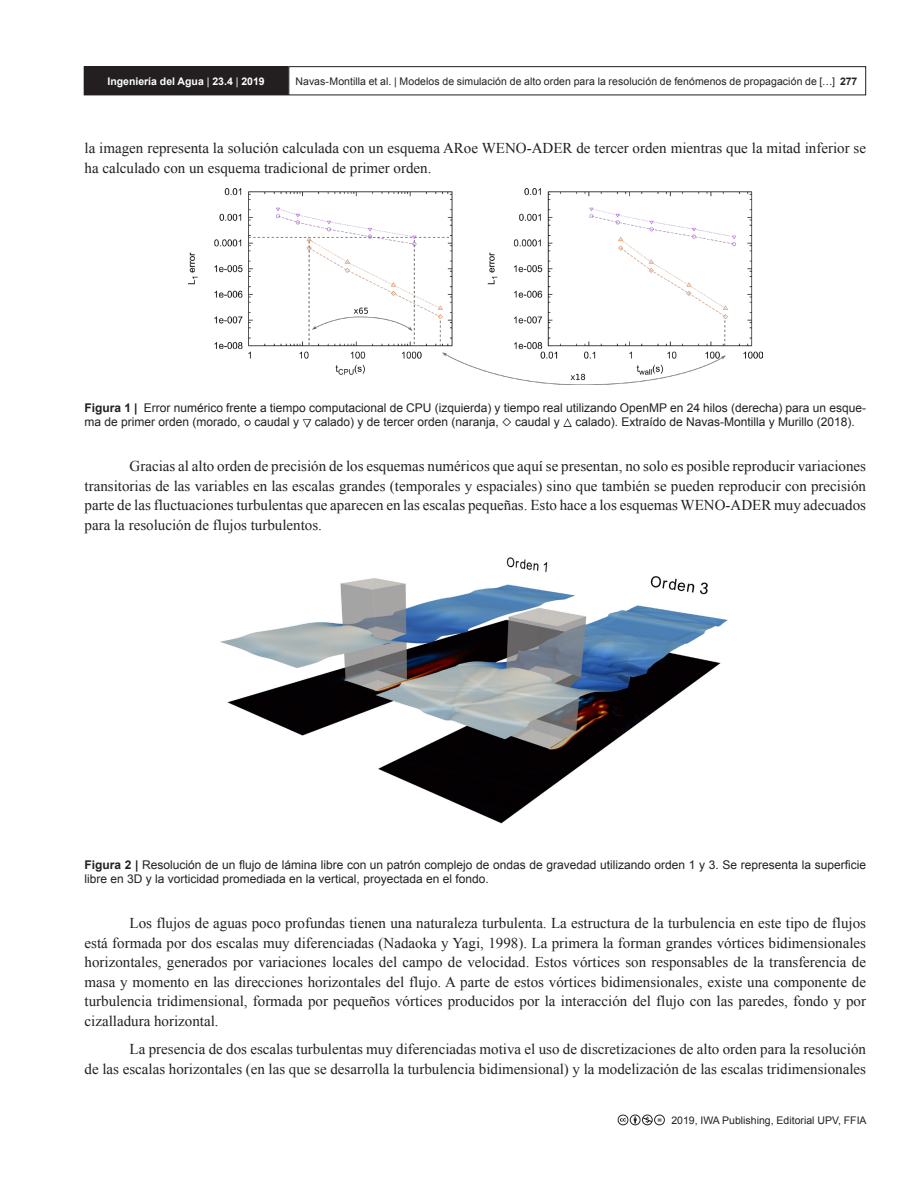
<style>
.page{position:relative;width:918px;height:1188px;background:#fff}
.page>*{position:absolute;margin:0;border:0;box-sizing:border-box;transform-origin:0 0}
.AI_TEXTO_esp{font:15px/19.5px "Times New Roman";color:#231f20;text-align:justify}
.AI_PIE_DE_FIGURA{font:12px/14.4px "Arial";color:#231f20}
.t1{font:10.5px "Arial";letter-spacing:.005em;color:#231f20}
.t2{font:700 10.5px "Arial";color:#fff}
.s1{font-weight:400}
.s2{font-weight:700}
.s3{font-size:9px;color:#fff}
.s4{font-size:10.8px}
</style>
<div class="page">
<svg style="left:618px;top:1115px;width:47px;height:10px"></svg>
<div style="left:288px;top:66px;width:578px;height:29px;border:1px solid #231f20"></div>
<div style="left:84px;top:67px;width:204px;height:28px;background:#231f20"></div>
<div style="left:84px;top:66px;width:204px;height:29px;border:1px solid #231f20"></div>
<img style="left:189px;top:189px;width:573px;height:196px">
<svg style="left:244px;top:419px;width:7px;height:7px"></svg>
<svg style="left:302px;top:419px;width:10px;height:9px"></svg>
<svg style="left:563px;top:418px;width:9px;height:9px"></svg>
<img style="left:220px;top:557px;width:508px;height:267px">
<p class="t2" style="left:107px;top:74px;width:159px">Ingeniería del Agua <span class="s1">|</span> 23.4 <span class="s1">|</span> 2019</p>
<p class="t1" style="left:296px;top:74px;width:563px">Navas-Montilla et al. | Modelos de simulación de alto orden para la resolución de fenómenos de propagación de […] <span class="s2">277</span></p>
<p class="AI_TEXTO_esp" style="left:85px;top:138px;width:783px">la imagen representa la solución calculada con un esquema ARoe WENO-ADER de tercer orden mientras que la mitad inferior se ha calculado con un esquema tradicional de primer orden.</p>
<p class="AI_PIE_DE_FIGURA" style="left:85px;top:400px;width:783px"><span class="s2">Figura 1 |</span> Error numérico frente a tiempo computacional de CPU (izquierda) y tiempo real utilizando OpenMP en 24 hilos (derecha) para un esque&shy;ma de primer orden (morado, caudal y <span class="s3">▼</span> calado) y de tercer orden (naranja, <span class="s4">◊</span> caudal y <span class="s3">▲</span> calado). Extraído de Navas-Montilla y Murillo (2018).</p>
<p class="AI_TEXTO_esp" style="left:85px;top:456px;width:783px;text-indent:45px">Gracias al alto orden de precisión de los esquemas numéricos que aquí se presentan, no solo es posible reproducir variaciones transitorias de las variables en las escalas grandes (temporales y espaciales) sino que también se pueden reproducir con precisión parte de las fluctuaciones turbulentas que aparecen en las escalas pequeñas. Esto hace a los esquemas WENO-ADER muy adecuados para la resolución de flujos turbulentos.</p>
<p class="AI_PIE_DE_FIGURA" style="left:85px;top:857px;width:783px"><span class="s2">Figura 2 |</span> Resolución de un flujo de lámina libre con un patrón complejo de ondas de gravedad utilizando orden 1 y 3. Se representa la superficie libre en 3D y la vorticidad promediada en la vertical, proyectada en el fondo.</p>
<p class="AI_TEXTO_esp" style="left:85px;top:913px;width:783px;text-indent:45px">Los flujos de aguas poco profundas tienen una naturaleza turbulenta. La estructura de la turbulencia en este tipo de flujos está formada por dos escalas muy diferenciadas (Nadaoka y Yagi, 1998). La primera la forman grandes vórtices bidimensionales horizontales, generados por variaciones locales del campo de velocidad. Estos vórtices son responsables de la transferencia de masa y momento en las direcciones horizontales del flujo. A parte de estos vórtices bidimensionales, existe una componente de turbulencia tridimensional, formada por pequeños vórtices producidos por la interacción del flujo con las paredes, fondo y por cizalladura horizontal.</p>
<p class="AI_TEXTO_esp" style="left:85px;top:1039px;width:783px;text-align:right">La presencia de dos escalas turbulentas muy diferenciadas motiva el uso de discretizaciones de alto orden para la resolución<br>de las escalas horizontales (en las que se desarrolla la turbulencia bidimensional) y la modelización de las escalas tridimensionales</p>
<p class="t1" style="left:671px;top:1113px;width:197px">2019, IWA Publishing, Editorial UPV, FFIA</p>
</div>
